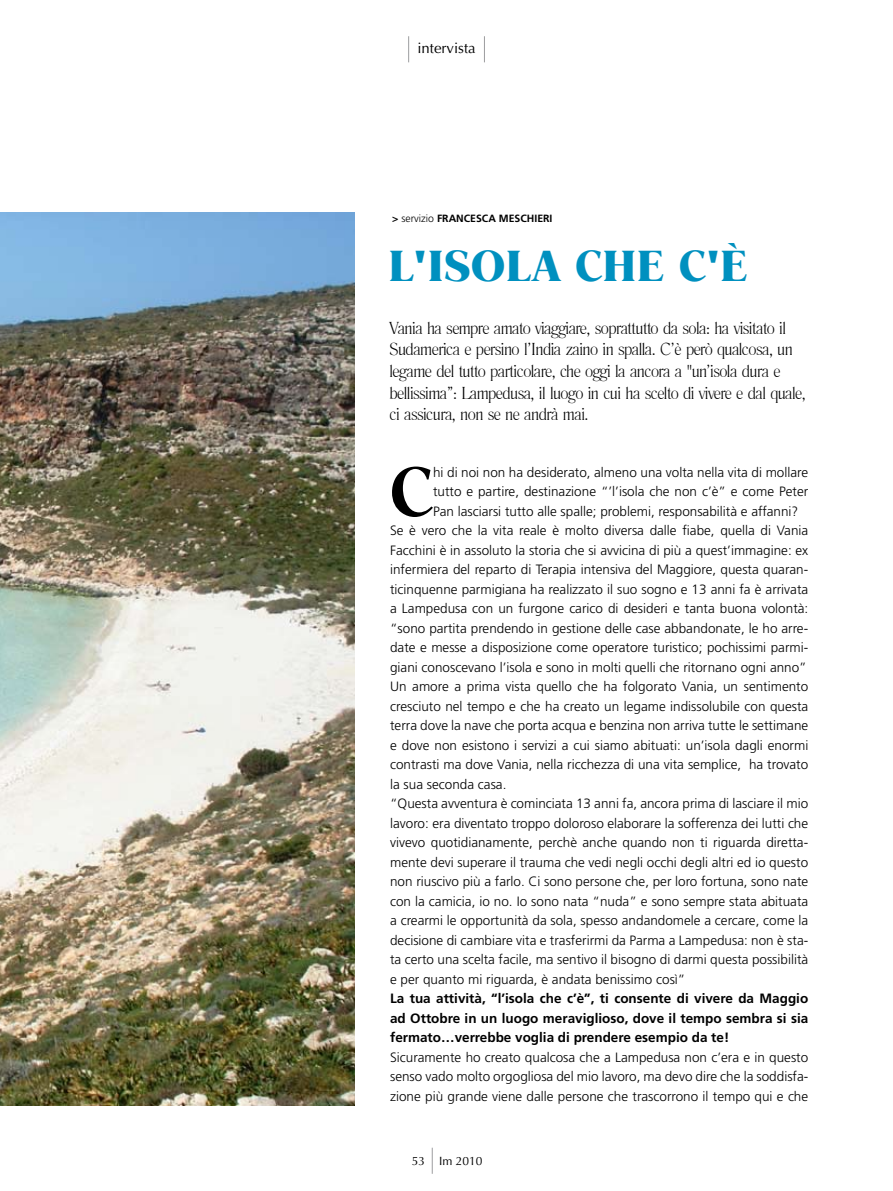
<style>
.page{position:relative;width:893px;height:1191px;background:#fff}
.page>*{position:absolute;margin:0;border:0;box-sizing:border-box;transform-origin:0 0}
.t1{font:72px "Romana T Dem";color:#000}
.t2{font:700 45px "Romana T";letter-spacing:.02em;color:#0090bf}
.t3{font:300 18px/21.6px "Romana T";letter-spacing:-.03em;color:#000}
.t4{font:15px "Optima";color:#000}
.t5{font:300 13.5px/19.5px "Frutiger";color:#000;text-align:justify}
.t6{font:700 13.5px/19.5px "Frutiger";color:#000;text-align:justify}
.t7{font:12px "Optima";color:#000}
.t8{font:700 10.5px "Frutiger";color:#000}
.s1{font-weight:300}
</style>
<div class="page">
<svg style="left:432px;top:1147px;width:1px;height:26px"></svg>
<img style="left:0;top:213px;width:354px;height:893px">
<svg style="left:408px;top:36px;width:1px;height:26px"></svg>
<svg style="left:484px;top:36px;width:1px;height:26px"></svg>
<p class="t4" style="left:417px;top:40px;width:60px">intervista</p>
<p class="t8" style="left:392px;top:212px;width:162px">&gt; <span class="s1">servizio</span> FRANCESCA MESCHIERI</p>
<h2 class="t2" style="left:389px;top:242px;width:360px">L'ISOLA CHE C'È</h2>
<p class="t3" style="left:390px;top:318px;width:418px">Vania ha sempre amato viaggiare, soprattutto da sola: ha visitato il Sudamerica e persino l’India zaino in spalla. C’è però qualcosa, un legame del tutto particolare, che oggi la ancora a "un’isola dura e bellissima”: Lampedusa, il luogo in cui ha scelto di vivere e dal quale, ci assicura, non se ne andrà mai.</p>
<h1 class="t1" style="left:390px;top:453px;width:44px">C</h1>
<p class="t5" style="left:433px;top:462px;width:377px">hi di noi non ha desiderato, almeno una volta nella vita di mollare</p>
<p class="t5" style="left:433px;top:482px;width:377px">tutto e partire, destinazione “’l’isola che non c’è” e come Peter</p>
<p class="t5" style="left:433px;top:501px;width:367px">Pan lasciarsi tutto alle spalle; problemi, responsabilità e affanni?</p>
<p class="t5" style="left:390px;top:521px;width:420px">Se è vero che la vita reale è molto diversa dalle fiabe, quella di Vania</p>
<p class="t5" style="left:390px;top:540px;width:420px">Facchini è in assoluto la storia che si avvicina di più a quest’immagine: ex</p>
<p class="t5" style="left:390px;top:560px;width:420px">infermiera del reparto di Terapia intensiva del Maggiore, questa quaran-</p>
<p class="t5" style="left:390px;top:579px;width:420px">ticinquenne parmigiana ha realizzato il suo sogno e 13 anni fa è arrivata</p>
<p class="t5" style="left:390px;top:599px;width:420px">a Lampedusa con un furgone carico di desideri e tanta buona volontà:</p>
<p class="t5" style="left:390px;top:618px;width:420px">“sono partita prendendo in gestione delle case abbandonate, le ho arre-</p>
<p class="t5" style="left:390px;top:638px;width:420px">date e messe a disposizione come operatore turistico; pochissimi parmi-</p>
<p class="t5" style="left:390px;top:657px;width:418px">giani conoscevano l’isola e sono in molti quelli che ritornano ogni anno”</p>
<p class="t5" style="left:390px;top:677px;width:420px">Un amore a prima vista quello che ha folgorato Vania, un sentimento</p>
<p class="t5" style="left:390px;top:696px;width:420px">cresciuto nel tempo e che ha creato un legame indissolubile con questa</p>
<p class="t5" style="left:390px;top:716px;width:420px">terra dove la nave che porta acqua e benzina non arriva tutte le settimane</p>
<p class="t5" style="left:390px;top:735px;width:420px">e dove non esistono i servizi a cui siamo abituati: un’isola dagli enormi</p>
<p class="t5" style="left:390px;top:755px;width:420px">contrasti ma dove Vania, nella ricchezza di una vita semplice, ha trovato</p>
<p class="t5" style="left:390px;top:774px;width:118px">la sua seconda casa.</p>
<p class="t5" style="left:390px;top:794px;width:420px">“Questa avventura è cominciata 13 anni fa, ancora prima di lasciare il mio</p>
<p class="t5" style="left:390px;top:813px;width:420px">lavoro: era diventato troppo doloroso elaborare la sofferenza dei lutti che</p>
<p class="t5" style="left:390px;top:833px;width:420px">vivevo quotidianamente, perchè anche quando non ti riguarda diretta-</p>
<p class="t5" style="left:390px;top:852px;width:420px">mente devi superare il trauma che vedi negli occhi degli altri ed io questo</p>
<p class="t5" style="left:390px;top:872px;width:420px">non riuscivo più a farlo. Ci sono persone che, per loro fortuna, sono nate</p>
<p class="t5" style="left:390px;top:891px;width:420px">con la camicia, io no. Io sono nata “nuda” e sono sempre stata abituata</p>
<p class="t5" style="left:390px;top:911px;width:420px">a crearmi le opportunità da sola, spesso andandomele a cercare, come la</p>
<p class="t5" style="left:390px;top:930px;width:420px">decisione di cambiare vita e trasferirmi da Parma a Lampedusa: non è sta-</p>
<p class="t5" style="left:390px;top:950px;width:420px">ta certo una scelta facile, ma sentivo il bisogno di darmi questa possibilità</p>
<p class="t5" style="left:390px;top:969px;width:297px">e per quanto mi riguarda, è andata benissimo così”</p>
<p class="t6" style="left:390px;top:988px;width:420px">La tua attività, “l’isola che c’è”, ti consente di vivere da Maggio ad Ottobre in un luogo meraviglioso, dove il tempo sembra si sia fermato…verrebbe voglia di prendere esempio da te!</p>
<p class="t5" style="left:390px;top:1047px;width:420px">Sicuramente ho creato qualcosa che a Lampedusa non c’era e in questo senso vado molto orgogliosa del mio lavoro, ma devo dire che la soddisfa&shy;zione più grande viene dalle persone che trascorrono il tempo qui e che</p>
<p class="t7" style="left:412px;top:1153px;width:15px">53</p>
<p class="t7" style="left:439px;top:1153px;width:45px">Im 2010</p>
</div>
